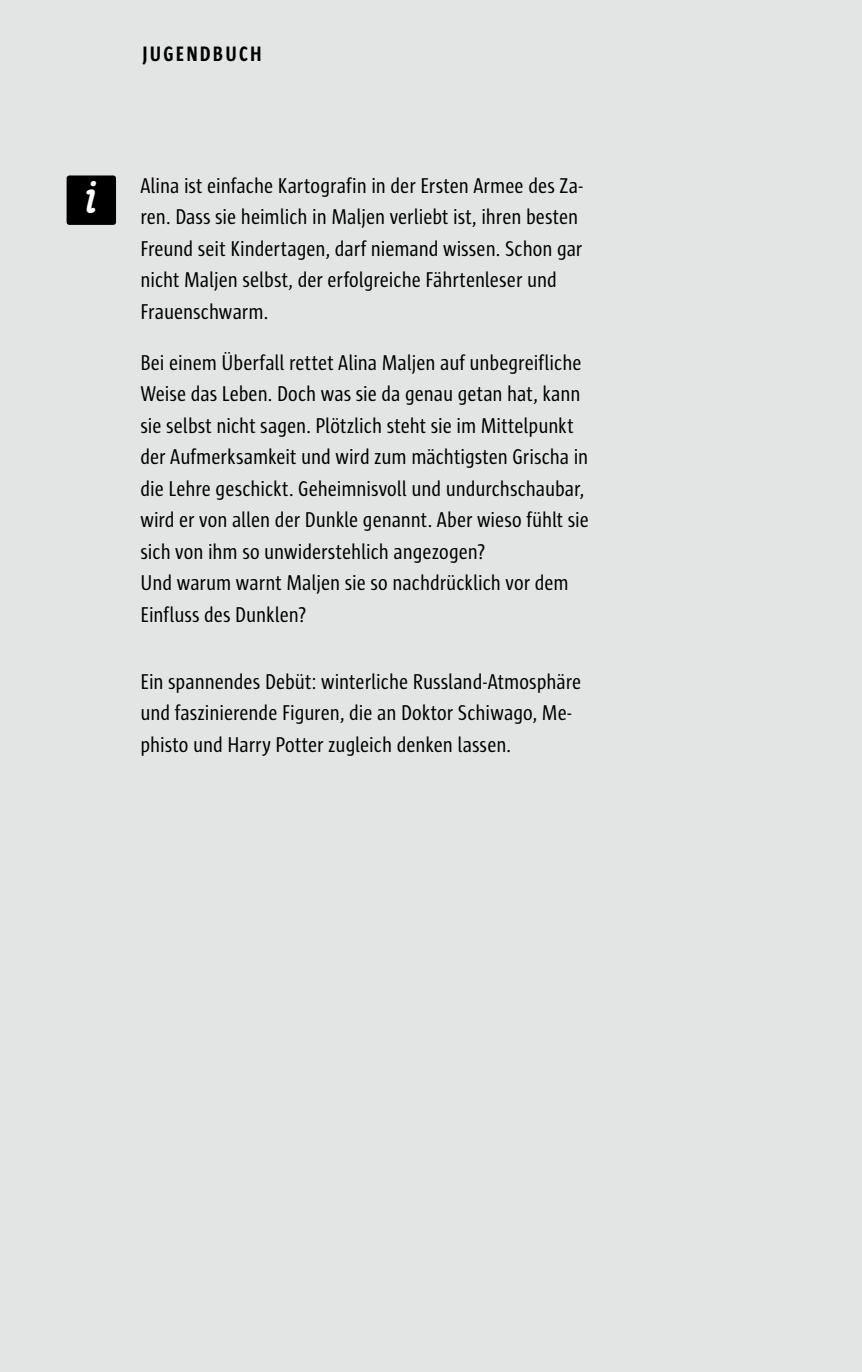
<style>
.page{position:relative;width:862px;height:1372px;background:#fff}
.page>*{position:absolute;margin:0;border:0;box-sizing:border-box;transform-origin:0 0}
.t1{font:500 48.82px "Poppl College Two BQ";color:#fff}
.t2{font:22.05px/31.5px "Sun Cd";color:#000}
.t3{font:700 21.38px "Sun Cd";color:#000}
</style>
<div class="page">
<div style="left:0;top:0;width:861px;height:83px;background:#e3e4e4"></div>
<div style="left:0;top:81px;width:861px;height:1290px;background:#e3e4e4"></div>
<div style="left:67px;top:175px;width:49px;height:50px;background:#000;border-radius:3px"></div>
<p class="t3" style="left:142px;top:43px;width:108px">JUGENDBUCH</p>
<h1 class="t1" style="left:84px;top:170px;width:13px">i</h1>
<p class="t2" style="left:140px;top:170px;width:443px">Alina ist einfache Kartografin in der Ersten Armee des Za&shy;ren. Dass sie heimlich in Maljen verliebt ist, ihren besten Freund seit Kindertagen, darf niemand wissen. Schon gar nicht Maljen selbst, der erfolgreiche Fährtenleser und Frauenschwarm.</p>
<p class="t2" style="left:140px;top:347px;width:450px">Bei einem Überfall rettet Alina Maljen auf unbegreifliche Weise das Leben. Doch was sie da genau getan hat, kann sie selbst nicht sagen. Plötzlich steht sie im Mittelpunkt der Aufmerksamkeit und wird zum mächtigsten Grischa in die Lehre geschickt. Geheimnisvoll und undurchschaubar, wird er von allen der Dunkle genannt. Aber wieso fühlt sie sich von ihm so unwiderstehlich angezogen?<br>Und warum warnt Maljen sie so nachdrücklich vor dem Einfluss des Dunklen?</p>
<p class="t2" style="left:140px;top:666px;width:442px">Ein spannendes Debüt: winterliche Russland-Atmosphäre und faszinierende Figuren, die an Doktor Schiwago, Me&shy;phisto und Harry Potter zugleich denken lassen.</p>
</div>
